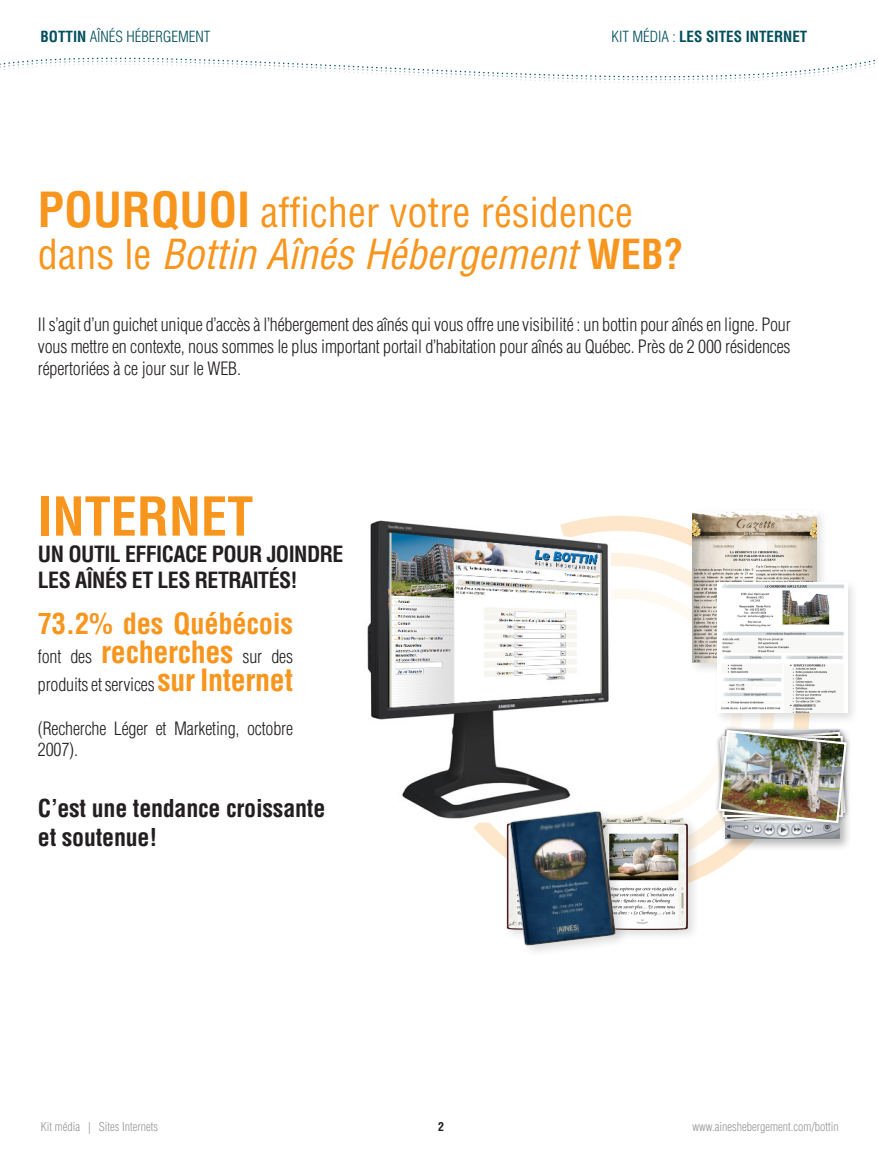
<style>
.page{position:relative;width:878px;height:1175px;background:#fff}
.page>*{position:absolute;margin:0;border:0;box-sizing:border-box;transform-origin:0 0}
.t1{font:700 condensed 52.35px "Helvetica";color:#f7951d}
.t2{font:italic condensed 40.5px "Helvetica";color:#f7951d}
.t3{font:condensed 40.5px "Helvetica";color:#f7951d}
.t4{font:700 condensed 28.5px "Helvetica";letter-spacing:-.01em;color:#f7951d}
.t5{font:700 condensed 24px/28.8px "Helvetica";letter-spacing:-.01em;color:#231f20}
.t6{font:700 condensed 21.75px/26.2px "Helvetica";letter-spacing:-.025em;color:#231f20}
.t7{font:300 condensed 18px/21.6px "Helvetica";letter-spacing:-.01em;color:#231f20}
.t8{font:700 condensed 15px "Helvetica";color:#004f5c}
.t9{font:300 condensed 15px "Helvetica";color:#004f5c}
.t10{font:300 condensed 12px "Helvetica";color:#939598}
.t11{font:700 condensed 12px "Helvetica";color:#231f20}
.s1{font-weight:700}
.s2{font-weight:300}
.s3{font-weight:700;font-size:47.1px}
.s4{font-style:normal}
.s5{font-weight:700;font-style:normal}
.s6{font-weight:700;font-size:30px;color:#f7951d}
</style>
<div class="page">
<svg style="left:473px;top:516px;width:235px;height:362px"></svg>
<svg style="left:481px;top:546px;width:261px;height:328px"></svg>
<svg style="left:610px;top:583px;width:111px;height:247px"></svg>
<img style="left:367px;top:516px;width:243px;height:306px">
<svg style="left:0;top:57px;width:875px;height:26px"></svg>
<div style="left:688px;top:507px;width:140px;height:168px;background:#231f20;opacity:.15"></div>
<img style="left:692px;top:511px;width:124px;height:151px">
<div style="left:713px;top:578px;width:146px;height:147px;background:#231f20;opacity:.15"></div>
<img style="left:717px;top:582px;width:130px;height:130px">
<div style="left:502px;top:811px;width:198px;height:129px;background:#231f20;opacity:.15"></div>
<img style="left:503px;top:814px;width:188px;height:123px">
<div style="left:506px;top:807px;width:121px;height:150px;background:#231f20;opacity:.15"></div>
<img style="left:507px;top:808px;width:112px;height:141px">
<div style="left:721px;top:726px;width:131px;height:125px;background:#231f20;opacity:.33"></div>
<img style="left:725px;top:827px;width:114px;height:11px">
<div style="left:714px;top:725px;width:136px;height:102px;background:#231f20;opacity:.4"></div>
<img style="left:717px;top:728px;width:130px;height:96px">
<p class="t9" style="left:40px;top:27px;width:171px"><span class="s1">BOTTIN</span> AÎNÉS HÉBERGEMENT</p>
<p class="t8" style="left:611px;top:27px;width:197px"><span class="s2">KIT MÉDIA :</span> LES SITES INTERNET</p>
<p class="t3" style="left:38px;top:187px;width:596px"><span class="s3">POURQUOI</span> afficher votre résidence</p>
<p class="t2" style="left:38px;top:229px;width:647px"><span class="s4">dans le</span> Bottin Aînés Hébergement <span class="s5">WEB?</span></p>
<p class="t7" style="left:38px;top:314px;width:754px;text-align:justify">Il s’agit d’un guichet unique d’accès à l’hébergement des aînés qui vous offre une visibilité : un bottin pour aînés en ligne. Pour vous mettre en contexte, nous sommes le plus important portail d’habitation pour aînés au Québec. Près de 2 000 résidences répertoriées à ce jour sur le WEB.</p>
<p class="t1" style="left:38px;top:484px;width:217px">INTERNET</p>
<p class="t6" style="left:38px;top:540px;width:307px">UN OUTIL EFFICACE POUR JOINDRE<br>LES AÎNÉS ET LES RETRAITÉS!</p>
<p class="t4" style="left:38px;top:606px;width:256px">73.2% des Québécois</p>
<p class="t7" style="left:38px;top:642px;width:256px;line-height:28.5px">font des <span class="s6">recherches</span> sur des produits et services <span class="s6">sur Internet</span></p>
<p class="t7" style="left:38px;top:717px;width:256px">(Recherche Léger et Marketing, octobre<br>2007).</p>
<p class="t5" style="left:38px;top:793px;width:289px">C’est une tendance croissante et soutenue!</p>
<p class="t10" style="left:41px;top:1119px;width:119px">Kit média | Sites Internets</p>
<p class="t11" style="left:438px;top:1119px;width:7px">2</p>
<p class="t10" style="left:692px;top:1119px;width:148px">www.aineshebergement.com/bottin</p>
</div>
